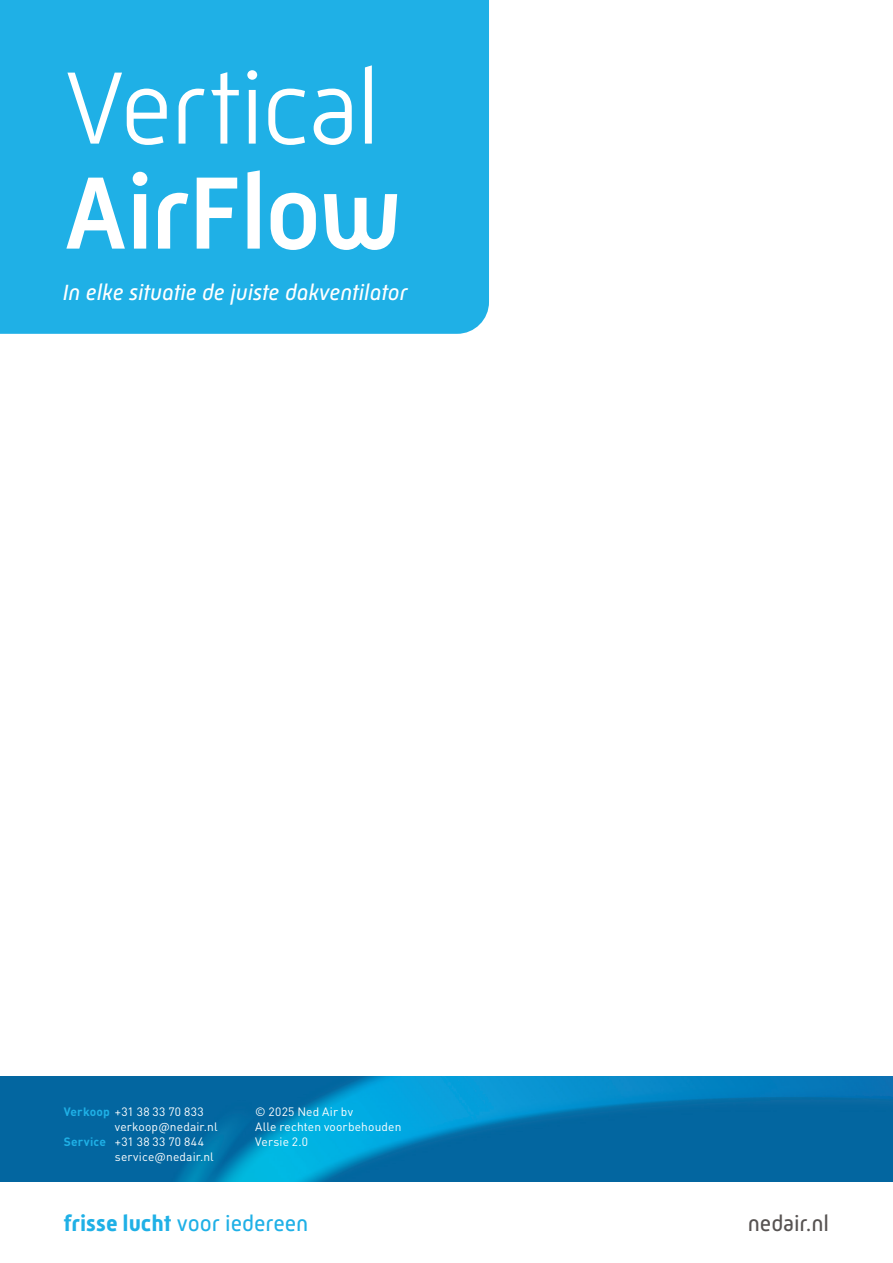
<style>
.page{position:relative;width:893px;height:1263px;background:#fff}
.page>*{position:absolute;margin:0;border:0;box-sizing:border-box;transform-origin:0 0}
.t1{font:300 105px "Mic 32 New";letter-spacing:-.025em;color:#fff}
.t2{font:500 105px "Mic 32 New";letter-spacing:-.02em;color:#fff}
.t3{font:italic 22.5px "Mic 32 New";letter-spacing:-.005em;color:#fff}
.t4{font:22.5px "Mic 32 New";color:#1fb0e6}
.t5{font:22.5px "Mic 32 New";letter-spacing:-.005em;color:#575352}
.t6{font:12px/15px "DIN Pro";letter-spacing:.015em;color:#fff}
.t7{font:12px "DIN Pro";letter-spacing:.035em;color:#fff}
.s1{font-weight:700;color:#1fb0e6}
.s2{font-weight:700}
</style>
<div class="page">
<div style="left:0;top:0;width:489px;height:334px;background:#1fb0e6"></div>
<img style="left:0;top:1076px;width:893px;height:106px">
<p class="t1" style="left:64px;top:48px;width:318px">Vertical</p>
<p class="t2" style="left:64px;top:153px;width:340px">AirFlow</p>
<p class="t3" style="left:63px;top:279px;width:346px">In elke situatie de juiste dakventilator</p>
<p class="t6" style="left:115px;top:1102px;width:104px;text-indent:-51px"><span class="s1">Verkoop</span> +31 38 33 70 833 verkoop@nedair.nl</p>
<p class="t7" style="left:64px;top:1132px;width:142px"><span class="s1">Service</span> +31 38 33 70 844</p>
<p class="t6" style="left:115px;top:1147px;width:101px">service@nedair.nl</p>
<p class="t6" style="left:255px;top:1102px;width:99px">© 2025 Ned Air bv</p>
<p class="t6" style="left:255px;top:1117px;width:148px">Alle rechten voorbehouden</p>
<p class="t6" style="left:255px;top:1132px;width:54px">Versie 2.0</p>
<p class="t4" style="left:64px;top:1210px;width:246px"><span class="s2">frisse lucht</span> voor iedereen</p>
<p class="t5" style="left:748px;top:1210px;width:83px">nedair.nl</p>
</div>
